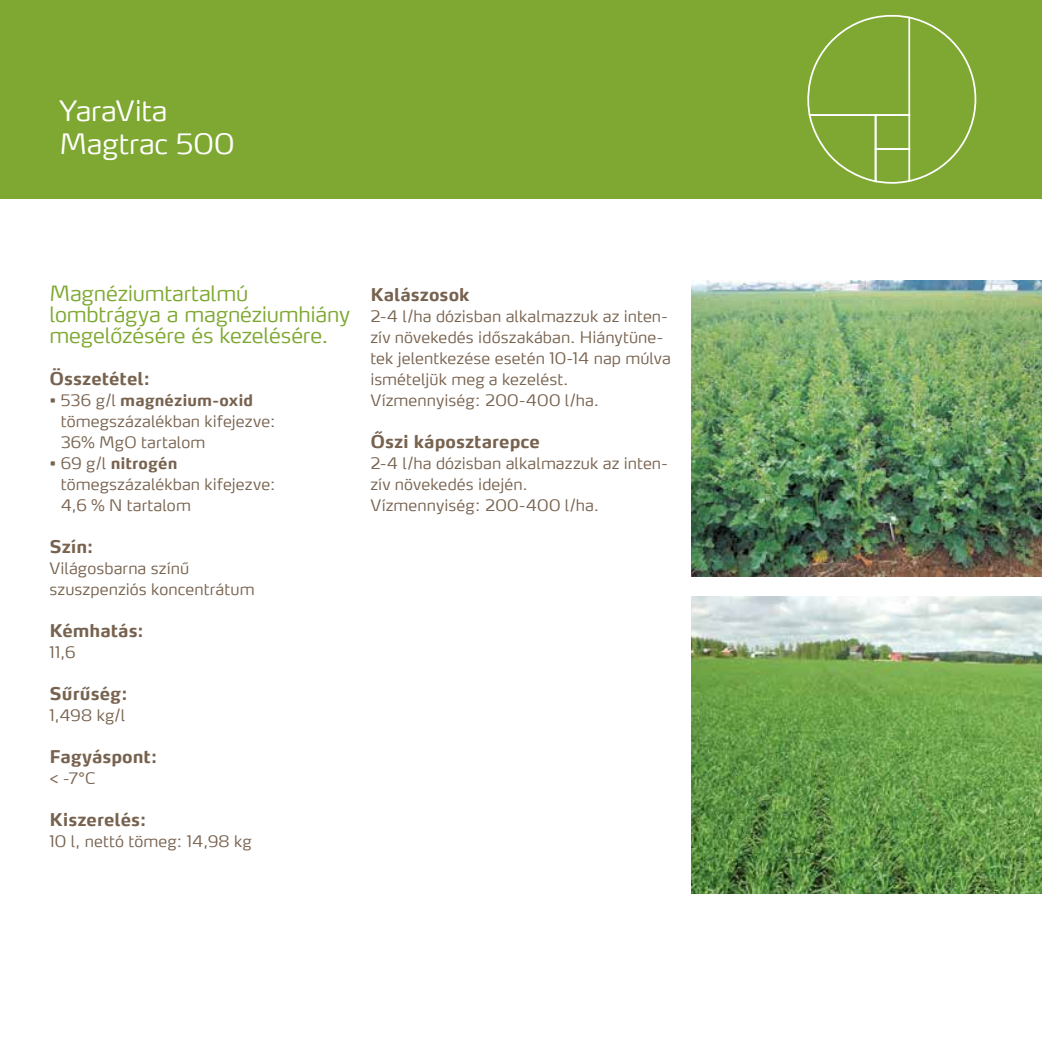
<style>
.page{position:relative;width:1042px;height:1042px;background:#fff}
.page>*{position:absolute;margin:0;border:0;box-sizing:border-box;transform-origin:0 0}
.t1{font:300 28px/33.6px "Max CELF";letter-spacing:-.005em;color:#fff}
.t2{font:300 21px/21px "Max CELF";letter-spacing:-.01em;color:#7ea831}
.t3{font:700 17.5px "Max CELF";color:#77624f}
.t4{font:300 15.75px/21px "Max CELF";letter-spacing:.005em;color:#77624f}
.s1{font-weight:700}
</style>
<div class="page">
<div style="left:0;top:0;width:1042px;height:198px;background:#7ea831"></div>
<svg style="left:807px;top:14px;width:170px;height:170px"></svg>
<img style="left:691px;top:597px;width:351px;height:296px">
<img style="left:691px;top:280px;width:351px;height:297px">
<h1 class="t1" style="left:60px;top:93px;width:177px">YaraVita<br>Magtrac 500</h1>
<h2 class="t2" style="left:49px;top:283px;width:302px">Magnéziumtartalmú lombtrágya a magnéziumhiány megelőzésére és kezelésére.</h2>
<p class="t3" style="left:49px;top:368px;width:102px">Összetétel:</p>
<p class="t4" style="left:61px;top:390px;width:216px;text-indent:-11px">• 536 g/l <span class="s1">magnézium-oxid </span>tömegszázalékban kifejezve:<br>36% MgO tartalom</p>
<p class="t4" style="left:61px;top:453px;width:216px;text-indent:-11px">• 69 g/l <span class="s1">nitrogén </span>tömegszázalékban kifejezve:<br>4,6 % N tartalom</p>
<p class="t3" style="left:49px;top:536px;width:46px">Szín:</p>
<p class="t4" style="left:49px;top:558px;width:207px">Világosbarna színű szuszpenziós koncentrátum</p>
<p class="t3" style="left:49px;top:620px;width:96px">Kémhatás:</p>
<p class="t4" style="left:49px;top:642px;width:28px">11,6</p>
<p class="t3" style="left:49px;top:683px;width:80px">Sűrűség:</p>
<p class="t4" style="left:49px;top:705px;width:77px">1,498 kg/l</p>
<p class="t3" style="left:49px;top:746px;width:110px">Fagyáspont:</p>
<p class="t4" style="left:49px;top:768px;width:48px">&lt; -7°C</p>
<p class="t3" style="left:49px;top:809px;width:99px">Kiszerelés:</p>
<p class="t4" style="left:49px;top:831px;width:204px">10 l, nettó tömeg: 14,98 kg</p>
<p class="t3" style="left:370px;top:284px;width:101px">Kalászosok</p>
<p class="t4" style="left:370px;top:306px;width:302px">2-4 l/ha dózisban alkalmazzuk az inten&shy;zív növekedés időszakában. Hiánytüne&shy;tek jelentkezése esetén 10-14 nap múlva ismételjük meg a kezelést.<br>Vízmennyiség: 200-400 l/ha.</p>
<p class="t3" style="left:370px;top:431px;width:171px">Őszi káposztarepce</p>
<p class="t4" style="left:370px;top:453px;width:299px">2-4 l/ha dózisban alkalmazzuk az inten&shy;zív növekedés idején.<br>Vízmennyiség: 200-400 l/ha.</p>
</div>
